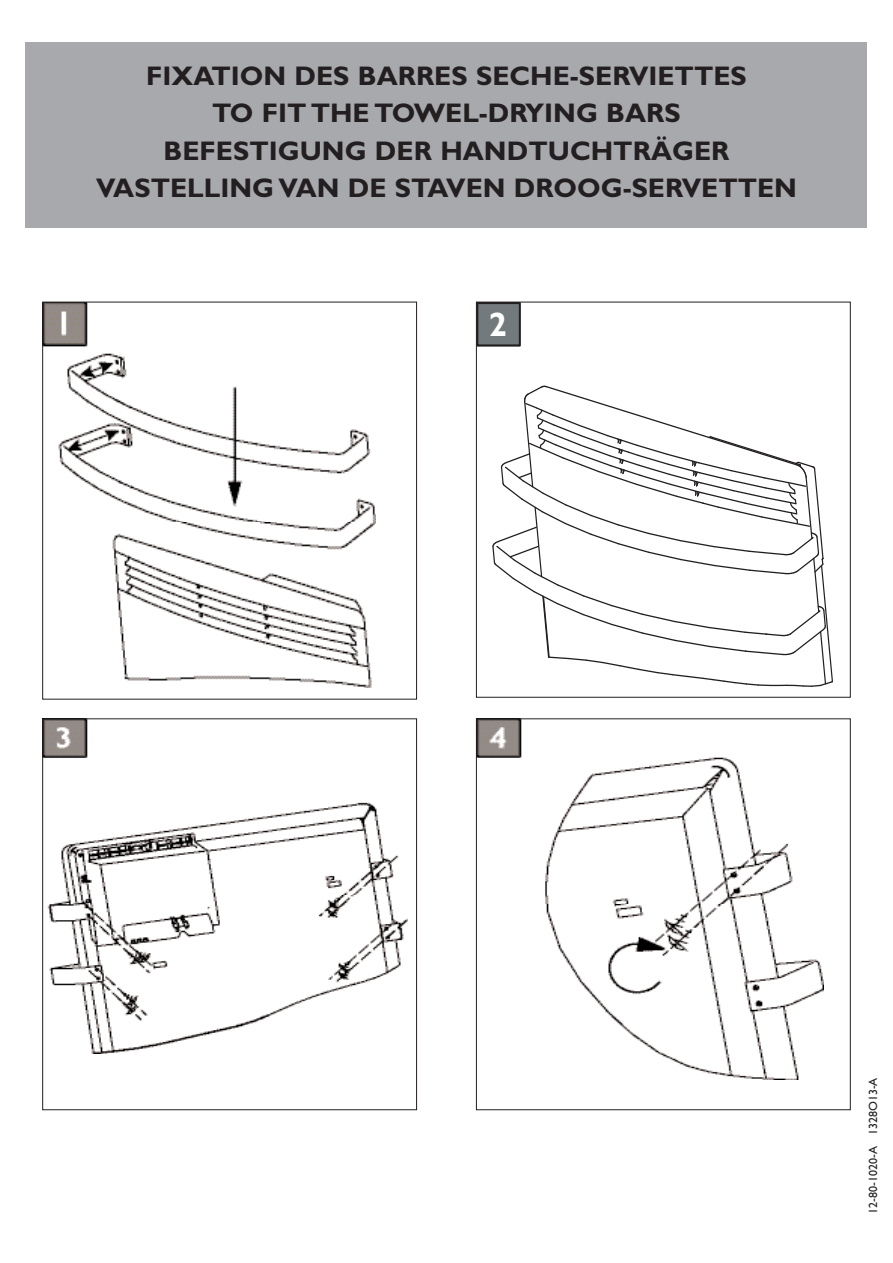
<style>
.page{position:relative;width:893px;height:1263px;background:#fff}
.page>*{position:absolute;margin:0;border:0;box-sizing:border-box;transform-origin:0 0}
.t1{font:700 34.05px "Gill Sans";color:#fff}
.t2{font:700 27px/37.5px "Gill Sans";color:#231f20;text-align:center}
.t3{font:12px "Gill Sans";color:#231f20}
</style>
<div class="page">
<img style="left:45px;top:304px;width:331px;height:218px">
<img style="left:112px;top:522px;width:264px;height:165px">
<div style="left:43px;top:302px;width:374px;height:397px;border:1px solid #231f20"></div>
<img style="left:478px;top:721px;width:315px;height:183px">
<img style="left:546px;top:904px;width:277px;height:175px">
<div style="left:476px;top:719px;width:374px;height:391px;border:1px solid #231f20"></div>
<div style="left:477px;top:303px;width:43px;height:42px;background:#737a7e"></div>
<div style="left:476px;top:302px;width:45px;height:45px;border:2px solid #231f20"></div>
<svg style="left:492px;top:385px;width:341px;height:302px"></svg>
<div style="left:476px;top:302px;width:374px;height:395px;border:1px solid #231f20"></div>
<img style="left:45px;top:721px;width:354px;height:174px">
<img style="left:47px;top:895px;width:360px;height:158px">
<div style="left:43px;top:719px;width:374px;height:391px;border:1px solid #231f20"></div>
<div style="left:26px;top:43px;width:841px;height:185px;background:#a8a9ad"></div>
<p class="t2" style="left:96px;top:60px;width:703px">FIXATION DES BARRES SECHE-SERVIETTES<br>TO FIT THE TOWEL-DRYING BARS<br>BEFESTIGUNG DER HANDTUCHTRÄGER VASTELLING VAN DE STAVEN DROOG-SERVETTEN</p>
<p class="t1" style="left:489px;top:312px;width:20px">2</p>
<p class="t3" style="left:868px;top:1214px;width:138px;rotate:-90deg">12-80-1020-A 1328O13-A</p>
</div>
